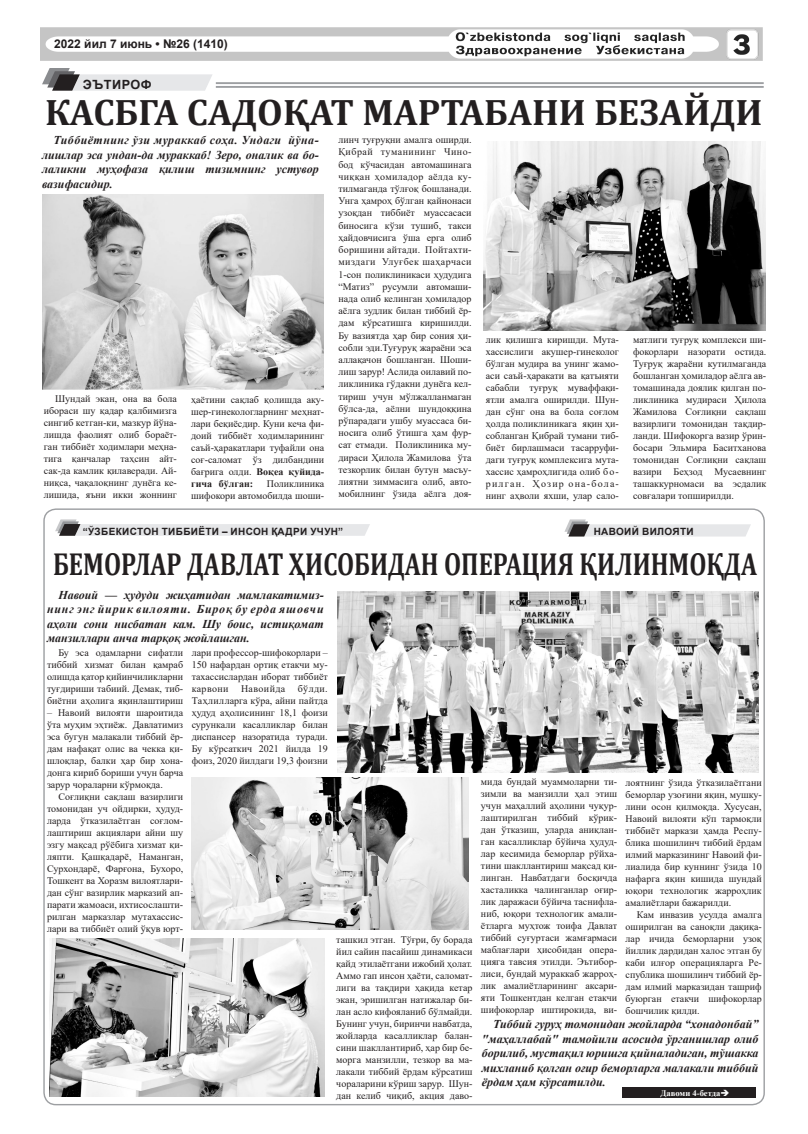
<style>
.page{position:relative;width:808px;height:1134px;background:#fff}
.page>*{position:absolute;margin:0;border:0;box-sizing:border-box;transform-origin:0 0}
.ОснТекстКад{font:700 37px "Cambria";color:#231f20}
.ОснТекстКад-2{font:700 32px "Cambria";color:#231f20;scale:.77 1}
.t1{font:700 12.7px "Arial";letter-spacing:.035em;color:#231f20}
.ОснТекстКад-3{font:italic 700 12px/14.4px "Times New Roman";color:#231f20;text-align:justify}
.Основной_текст__Назр{font:700 12px "Arial";color:#231f20}
.ОснТекстКад-4{font:10px/12px "Times New Roman";color:#231f20;text-align:justify}
.t2{font:700 10px "Arial";letter-spacing:.035em;color:#231f20}
.ОснТекстКад-5{font:700 8.6px "Times New Roman";color:#fff}
.s1{font-weight:700}
</style>
<div class="page">
<img style="left:40px;top:27px;width:723px;height:34px">
<svg style="left:42px;top:68px;width:170px;height:23px"></svg>
<div style="left:623px;top:1087px;width:133px;height:11px;background:#231f20"></div>
<svg style="left:55px;top:519px;width:315px;height:17px"></svg>
<svg style="left:564px;top:519px;width:187px;height:17px"></svg>
<img style="left:42px;top:194px;width:282px;height:196px">
<img style="left:483px;top:141px;width:282px;height:189px">
<img style="left:337px;top:591px;width:421px;height:182px">
<img style="left:191px;top:777px;width:277px;height:152px">
<img style="left:49px;top:938px;width:276px;height:158px">
<hr style="left:216px;top:82px;width:548px;height:2px;background:#9d9fa2">
<hr style="left:216px;top:86px;width:548px;height:2px;background:#9d9fa2">
<p class="Основной_текст__Назр" style="left:54px;top:36px;width:175px">2022 йил 7 июнь • №26 (1410)</p>
<p class="t1" style="left:83px;top:76px;width:70px">ЭЪТИРОФ</p>
<p class="ОснТекстКад" style="left:45px;top:86px;width:719px">КАСБГА САДОҚАТ МАРТАБАНИ БЕЗАЙДИ</p>
<p class="ОснТекстКад-3" style="left:42px;top:133px;width:278px;text-indent:11px">Тиббиётнинг ўзи мураккаб соҳа. Ундаги йўна&shy;лишлар эса ундан-да мураккаб! Зеро, оналик ва бо&shy;лаликни муҳофаза қилиш тизимнинг устувор вазифасидир.</p>
<p class="ОснТекстКад-4" style="left:44px;top:393px;width:135px;text-indent:11px">Шундай экан, она ва бола ибораси шу қадар қалбимизга сингиб кетган-ки, мазкур йўна&shy;лишда фаолият олиб бораёт&shy;ган тиббиёт ходимлари меҳна&shy;тига қанчалар таҳсин айт&shy;сак-да камлик қилаверади. Ай&shy;ниқса, чақалоқнинг дунёга ке&shy;лишида, яъни икки жоннинг</p>
<p class="ОснТекстКад-4" style="left:191px;top:394px;width:135px">ҳаётини сақлаб қолишда аку&shy;шер-гинекологларнинг меҳнат&shy;лари беқиёсдир. Куни кеча фи&shy;доий тиббиёт ходимларининг саъй-ҳаракатлари туфайли она соғ-саломат ўз дилбандини бағрига олди. <span class="s1">Воқеа қуйида&shy;гича бўлган:</span></p>
<p class="ОснТекстКад-4" style="left:191px;top:478px;width:135px;text-align:right">Поликлиника<br>шифокори автомобилда шоши-</p>
<p class="ОснТекстКад-4" style="left:338px;top:134px;width:135px">линч туғруқни амалга оширди.<br>Қибрай туманининг Чино&shy;бод кўчасидан автомашинага чиққан ҳомиладор аёлда ку&shy;тилмаганда тўлғоқ бошланади.<br>Унга ҳамроҳ бўлган қайнонаси узоқдан тиббиёт муассасаси биносига кўзи тушиб, такси ҳайдовчисига ўша ерга олиб боришини айтади. Пойтахти&shy;миздаги Улуғбек шаҳарчаси 1-сон поликлиникаси ҳудудига “Матиз” русумли автомаши&shy;нада олиб келинган ҳомиладор аёлга зудлик билан тиббий ёр&shy;дам кўрсатишга киришилди.<br>Бу вазиятда ҳар бир сония ҳи&shy;собли эди.Туғуруқ жараёни эса аллақачон бошланган. Шоши&shy;лиш зарур! Аслида оилавий по&shy;ликлиника гўдакни дунёга кел&shy;тириш учун мўлжалланмаган бўлса-да, аёлни шундоққина рўпарадаги ушбу муассаса би&shy;носига олиб ўтишга ҳам фур&shy;сат етмади. Поликлиника му&shy;дираси Ҳилола Жамилова ўта тезкорлик билан бутун масъу&shy;лиятни зиммасига олиб, авто&shy;мобилнинг ўзида аёлга доя-</p>
<p class="ОснТекстКад-4" style="left:486px;top:333px;width:135px">лик қилишга киришди. Мута&shy;хассислиги акушер-гинеколог бўлган мудира ва унинг жамо&shy;аси саъй-ҳаракати ва қатъияти сабабли туғруқ муваффақи&shy;ятли амалга оширилди. Шун&shy;дан сўнг она ва бола соғлом ҳолда поликлиникага яқин ҳи&shy;собланган Қибрай тумани тиб&shy;биёт бирлашмаси тасарруфи&shy;даги туғруқ комплексига мута&shy;хассис ҳамроҳлигида олиб бо&shy;рилган. Ҳозир она-бола&shy;нинг аҳволи яхши, улар сало-</p>
<p class="ОснТекстКад-4" style="left:633px;top:334px;width:135px">матлиги туғруқ комплекси ши&shy;фокорлари назорати остида.<br>Туғруқ жараёни кутилмаганда бошланган ҳомиладор аёлга ав&shy;томашинада доялик қилган по&shy;ликлиника мудираси Ҳилола Жамилова Соғлиқни сақлаш вазирлиги томонидан тақдир&shy;ланди. Шифокорга вазир ўрин&shy;босари Эльмира Баситханова томонидан Соғлиқни сақлаш вазири Беҳзод Мусаевнинг ташаккурномаси ва эсдалик совғалари топширилди.</p>
<p class="t2" style="left:83px;top:524px;width:262px">“ЎЗБЕКИСТОН ТИББИЁТИ – ИНСОН ҚАДРИ УЧУН”</p>
<p class="t2" style="left:594px;top:525px;width:102px">НАВОИЙ ВИЛОЯТИ</p>
<p class="ОснТекстКад-2" style="left:53px;top:541px;width:916px">БЕМОРЛАР ДАВЛАТ ҲИСОБИДАН ОПЕРАЦИЯ ҚИЛИНМОҚДА</p>
<p class="ОснТекстКад-3" style="left:47px;top:587px;width:278px;text-indent:11px">Навоий — ҳудуди жиҳатидан мамлакатимиз&shy;нинг энг йирик вилояти. Бироқ бу ерда яшовчи аҳоли сони нисбатан кам. Шу боис, истиқомат манзиллари анча тарқоқ жойлашган.</p>
<p class="ОснТекстКад-4" style="left:47px;top:646px;width:138px;text-indent:11px">Бу эса одамларни сифатли тиббий хизмат билан қамраб олишда қатор қийинчиликларни туғдириши табиий. Демак, тиб&shy;биётни аҳолига яқинлаштириш</p>
<p class="ОснТекстКад-4" style="left:47px;top:706px;width:138px">– Навоий вилояти шароитида ўта муҳим эҳтиёж. Давлатимиз эса бугун малакали тиббий ёр&shy;дам нафақат олис ва чекка қи&shy;шлоқлар, балки ҳар бир хона&shy;донга кириб бориши учун барча зарур чораларни кўрмоқда.</p>
<p class="ОснТекстКад-4" style="left:47px;top:790px;width:138px;text-indent:11px">Соғлиқни сақлаш вазирлиги томонидан уч ойдирки, ҳудуд&shy;ларда ўтказилаётган соғлом&shy;лаштириш акциялари айни шу эзгу мақсад рўёбига хизмат қи&shy;ляпти. Қашқадарё, Наманган, Сурхондарё, Фарғона, Бухоро, Тошкент ва Хоразм вилоятлари&shy;дан сўнг вазирлик марказий ап&shy;парати жамоаси, ихтисослашти&shy;рилган марказлар мутахассис&shy;лари ва тиббиёт олий ўқув юрт-</p>
<p class="ОснТекстКад-4" style="left:192px;top:646px;width:138px">лари профессор-шифокорлари – 150 нафардан ортиқ етакчи му&shy;тахассислардан иборат тиббиёт карвони Навоийда бўлди.<br>Таҳлилларга кўра, айни пайтда ҳудуд аҳолисининг 18,1 фоизи сурункали касалликлар билан диспансер назоратида туради.<br>Бу кўрсаткич 2021 йилда 19 фоиз, 2020 йилдаги 19,3 фоизни</p>
<p class="ОснТекстКад-4" style="left:336px;top:933px;width:138px">ташкил этган. Тўғри, бу борада йил сайин пасайиш динамикаси қайд этилаётгани ижобий ҳолат.<br>Аммо гап инсон ҳаёти, саломат&shy;лиги ва тақдири ҳақида кетар экан, эришилган натижалар би&shy;лан асло кифояланиб бўлмайди.<br>Бунинг учун, биринчи навбатда, жойларда касалликлар балан&shy;сини шакллантириб, ҳар бир бе&shy;морга манзилли, тезкор ва ма&shy;лакали тиббий ёрдам кўрсатиш чораларини кўриш зарур. Шун&shy;дан келиб чиқиб, акция даво-</p>
<p class="ОснТекстКад-4" style="left:481px;top:776px;width:138px">мида бундай муаммоларни ти&shy;зимли ва манзилли ҳал этиш учун маҳаллий аҳолини чуқур&shy;лаштирилган тиббий кўрик&shy;дан ўтказиш, уларда аниқлан&shy;ган касалликлар бўйича ҳудуд&shy;лар кесимида беморлар рўйха&shy;тини шакллантириш мақсад қи&shy;линган. Навбатдаги босқичда хасталикка чалинганлар оғир&shy;лик даражаси бўйича таснифла&shy;ниб, юқори технологик амали&shy;ётларга муҳтож тоифа Давлат тиббий суғуртаси жамғармаси маблағлари ҳисобидан опера&shy;цияга тавсия этилди. Эътибор&shy;лиси, бундай мураккаб жарроҳ&shy;лик амалиётларининг аксари&shy;яти Тошкентдан келган етакчи шифокорлар иштирокида, ви-</p>
<p class="ОснТекстКад-4" style="left:626px;top:776px;width:138px">лоятнинг ўзида ўтказилаётгани беморлар узоғини яқин, мушку&shy;лини осон қилмоқда. Хусусан, Навоий вилояти кўп тармоқли тиббиёт маркази ҳамда Респу&shy;блика шошилинч тиббий ёрдам илмий марказининг Навоий фи&shy;лиалида бир куннинг ўзида 10 нафарга яқин кишида шундай юқори технологик жарроҳлик амалиётлари бажарилди.</p>
<p class="ОснТекстКад-4" style="left:626px;top:908px;width:138px;text-indent:11px">Кам инвазив усулда амалга оширилган ва саноқли дақиқа&shy;лар ичида беморларни узоқ йиллик дардидан халос этган бу каби илғор операцияларга Ре&shy;спублика шошилинч тиббий ёр&shy;дам илмий марказидан ташриф буюрган етакчи шифокорлар бошчилик қилди.</p>
<p class="ОснТекстКад-3" style="left:482px;top:1017px;width:278px;text-indent:11px">Тиббий гуруҳ томонидан жойларда “хонадонбай” "маҳаллабай" тамойили асосида ўрганишлар олиб борилиб, мустақил юришга қийналадиган, тўшакка михланиб қолган оғир беморларга малакали тиббий ёрдам ҳам кўрсатилди.</p>
<p class="ОснТекстКад-5" style="left:661px;top:1086px;width:71px">Давоми 4-бетда➔</p>
</div>
